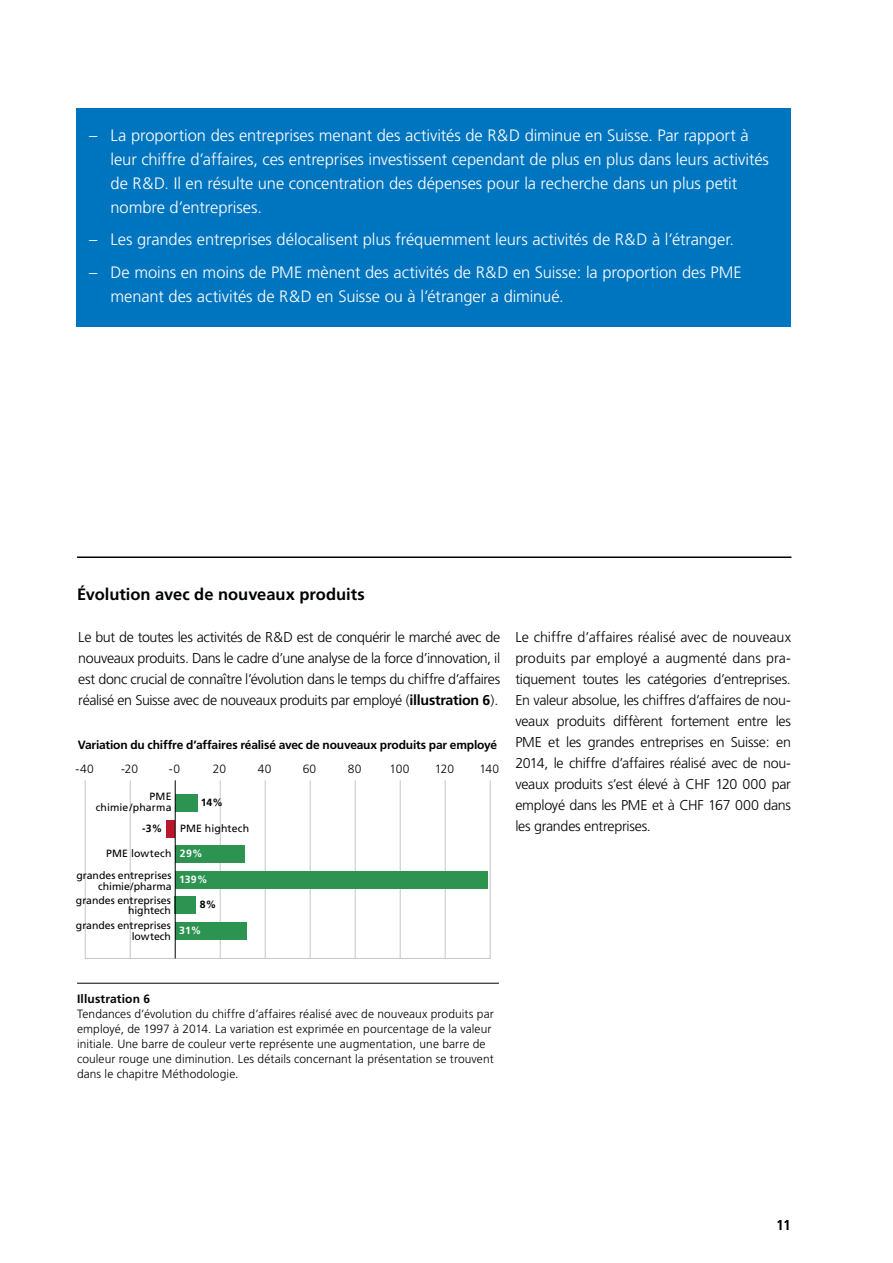
<style>
.page{position:relative;width:893px;height:1263px;background:#fff}
.page>*{position:absolute;margin:0;border:0;box-sizing:border-box;transform-origin:0 0}
.t1{font:300 16.5px/24px "Frutiger CE";letter-spacing:-.005em;color:#fff}
.t2{font:700 16.5px "Frutiger CE";color:#010202}
.t3{font:300 14.25px/21px "Frutiger CE";letter-spacing:-.02em;color:#010202;text-align:justify}
.t4{font:14.25px "Frutiger CE";color:#000}
.t5{font:300 12px/15px "Frutiger CE";letter-spacing:.005em;color:#010202}
.t6{font:700 12px "Frutiger CE";letter-spacing:-.015em;color:#010202}
.t7{font:700 12px "Frutiger CE";letter-spacing:.015em;color:#010202}
.t8{font:10.5px/10.5px "Frutiger CE";color:#000;text-align:right}
.t9{font:700 10.5px "Frutiger CE";letter-spacing:.005em;color:#fff}
.t10{font:700 10.5px "Frutiger CE";color:#000}
.s1{font-weight:700}
</style>
<div class="page">
<div style="left:77px;top:108px;width:714px;height:219px;background:#0075bf"></div>
<hr style="left:77px;top:557px;width:714px;height:1px;background:#010202">
<hr style="left:77px;top:983px;width:422px;height:1px;background:#000">
<hr style="left:310px;top:780px;width:1px;height:178px;background:#c6c6c6">
<div style="left:85px;top:780px;width:405px;height:179px;border:1px solid #c6c6c6"></div>
<hr style="left:130px;top:780px;width:1px;height:178px;background:#c6c6c6">
<hr style="left:220px;top:780px;width:1px;height:178px;background:#c6c6c6">
<hr style="left:265px;top:780px;width:1px;height:178px;background:#c6c6c6">
<hr style="left:355px;top:780px;width:1px;height:178px;background:#c6c6c6">
<hr style="left:400px;top:780px;width:1px;height:178px;background:#c6c6c6">
<hr style="left:445px;top:780px;width:1px;height:178px;background:#c6c6c6">
<div style="left:175px;top:795px;width:23px;height:17px;background:#2c9351"></div>
<div style="left:167px;top:820px;width:8px;height:17px;background:#ba172c"></div>
<div style="left:176px;top:846px;width:69px;height:17px;background:#2c9351"></div>
<div style="left:175px;top:871px;width:312px;height:17px;background:#2c9351"></div>
<div style="left:175px;top:897px;width:21px;height:17px;background:#2c9351"></div>
<div style="left:175px;top:922px;width:71px;height:17px;background:#2c9351"></div>
<hr style="left:175px;top:780px;width:1px;height:178px;background:#000">
<p class="t1" style="left:110px;top:124px;width:660px;text-indent:-21px">– La proportion des entreprises menant des activités de R&amp;D diminue en Suisse. Par rapport à leur chiffre d’affaires, ces entreprises investissent cependant de plus en plus dans leurs activités de R&amp;D. Il en résulte une concentration des dépenses pour la recherche dans un plus petit nombre d’entreprises.</p>
<p class="t1" style="left:89px;top:229px;width:646px">– Les grandes entreprises délocalisent plus fréquemment leurs activités de R&amp;D à l’étranger.</p>
<p class="t1" style="left:110px;top:261px;width:632px;text-indent:-21px">– De moins en moins de PME mènent des activités de R&amp;D en Suisse: la proportion des PME menant des activités de R&amp;D en Suisse ou à l’étranger a diminué.</p>
<p class="t2" style="left:77px;top:587px;width:289px">Évolution avec de nouveaux produits</p>
<p class="t3" style="left:78px;top:627px;width:423px">Le but de toutes les activités de R&amp;D est de conquérir le marché avec de nouveaux produits. Dans le cadre d’une analyse de la force d’innovation, il est donc crucial de connaître l’évolution dans le temps du chiffre d’affaires réalisé en Suisse avec de nouveaux produits par employé (<span class="s1">illustration 6</span>).</p>
<p class="t3" style="left:515px;top:627px;width:277px">Le chiffre d’affaires réalisé avec de nouveaux produits par employé a augmenté dans pra&shy;tiquement toutes les catégories d’entreprises.<br>En valeur absolue, les chiffres d’affaires de nou&shy;veaux produits diffèrent fortement entre les PME et les grandes entreprises en Suisse: en 2014, le chiffre d’affaires réalisé avec de nou&shy;veaux produits s’est élevé à CHF 120 000 par employé dans les PME et à CHF 167 000 dans les grandes entreprises.</p>
<p class="t6" style="left:78px;top:739px;width:421px">Variation du chiffre d’affaires réalisé avec de nouveaux produits par employé</p>
<p class="t5" style="left:75px;top:762px;width:20px">-40</p>
<p class="t5" style="left:121px;top:762px;width:18px">-20</p>
<p class="t5" style="left:169px;top:762px;width:13px">-0</p>
<p class="t5" style="left:213px;top:762px;width:15px">20</p>
<p class="t5" style="left:258px;top:762px;width:15px">40</p>
<p class="t5" style="left:303px;top:762px;width:15px">60</p>
<p class="t5" style="left:347px;top:762px;width:15px">80</p>
<p class="t5" style="left:389px;top:762px;width:22px">100</p>
<p class="t5" style="left:435px;top:762px;width:21px">120</p>
<p class="t5" style="left:479px;top:762px;width:21px">140</p>
<p class="t10" style="left:201px;top:798px;width:24px">14%</p>
<p class="t10" style="left:142px;top:824px;width:22px">-3%</p>
<p class="t8" style="left:180px;top:823px;width:71px">PME hightech</p>
<p class="t9" style="left:180px;top:849px;width:24px">29%</p>
<p class="t9" style="left:179px;top:875px;width:30px">139%</p>
<p class="t10" style="left:200px;top:900px;width:18px">8%</p>
<p class="t9" style="left:179px;top:926px;width:24px">31%</p>
<p class="t8" style="left:96px;top:792px;width:77px">PME chimie/pharma</p>
<p class="t8" style="left:106px;top:849px;width:67px">PME lowtech</p>
<p class="t8" style="left:76px;top:895px;width:96px">grandes entreprises hightech</p>
<p class="t8" style="left:76px;top:921px;width:96px">grandes entreprises lowtech</p>
<p class="t8" style="left:76px;top:871px;width:96px">grandes entreprises chimie/pharma</p>
<p class="t7" style="left:77px;top:994px;width:74px">Illustration 6</p>
<p class="t5" style="left:77px;top:1007px;width:418px">Tendances d’évolution du chiffre d’affaires réalisé avec de nouveaux produits par employé, de 1997 à 2014. La variation est exprimée en pourcentage de la valeur initiale. Une barre de couleur verte représente une augmentation, une barre de couleur rouge une diminution. Les détails concernant la présentation se trouvent dans le chapitre Méthodologie.</p>
<p class="t4" style="left:776px;top:1219px;width:16px">11</p>
</div>
